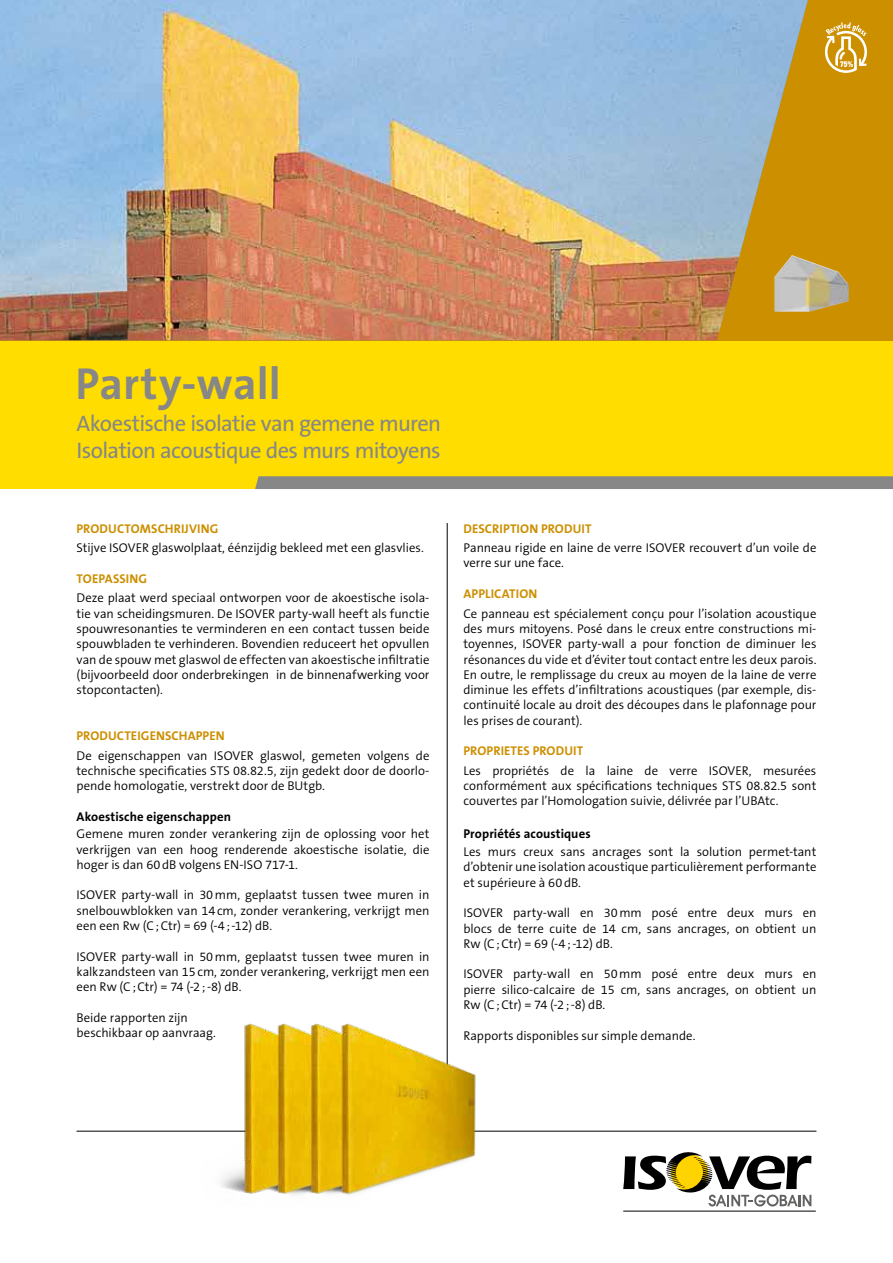
<style>
.page{position:relative;width:893px;height:1263px;background:#fff}
.page>*{position:absolute;margin:0;border:0;box-sizing:border-box;transform-origin:0 0}
.t1{font:700 45px "The Sans B7";letter-spacing:.005em;color:#868786}
.t2{font:22.5px/27px "The Sans B5 Plain";letter-spacing:-.03em;color:#868786}
.t3{font:300 12.75px/15.3px "The Sans B4";color:#000;text-align:justify}
.t4{font:700 12.75px "The Sans B7";letter-spacing:.005em;color:#cc8f00}
.t5{font:700 12.75px "The Sans B7";letter-spacing:.005em;color:#000}
</style>
<div class="page">
<div style="left:0;top:340px;width:893px;height:149px;background:#fd0"></div>
<div style="left:0;top:0;width:893px;height:340px;background:#cc8f00"></div>
<svg style="left:255px;top:476px;width:638px;height:13px;background:#888982"></svg>
<img style="left:0;top:0;width:808px;height:340px">
<hr style="left:447px;top:523px;width:1px;height:587px;background:#000">
<hr style="left:77px;top:1131px;width:739px;height:1px;background:#000">
<img style="left:774px;top:255px;width:75px;height:57px">
<hr style="left:623px;top:1210px;width:193px;height:2px;background:#626261">
<svg style="left:623px;top:1152px;width:188px;height:54px"></svg>
<svg style="left:825px;top:22px;width:42px;height:51px"></svg>
<img style="left:202px;top:1012px;width:288px;height:183px">
<h1 class="t1" style="left:75px;top:360px;width:207px">Party-wall</h1>
<h2 class="t2" style="left:77px;top:411px;width:366px">Akoestische isolatie van gemene muren<br>Isolation acoustique des murs mitoyens</h2>
<p class="t4" style="left:77px;top:522px;width:143px">PRODUCTOMSCHRIJVING</p>
<p class="t3" style="left:77px;top:541px;width:349px">Stijve ISOVER glaswolplaat, éénzijdig bekleed met een glasvlies.</p>
<p class="t4" style="left:77px;top:572px;width:72px">TOEPASSING</p>
<p class="t3" style="left:77px;top:591px;width:354px">Deze plaat werd speciaal ontworpen voor de akoestische isola&shy;tie van scheidingsmuren. De ISOVER party-wall heeft als functie spouwresonanties te verminderen en een contact tussen beide spouwbladen te verhinderen. Bovendien reduceert het opvullen van de spouw met glaswol de effecten van akoestische infiltratie (bijvoorbeeld door onderbrekingen in de binnenafwerking voor stopcontacten).</p>
<p class="t4" style="left:77px;top:729px;width:150px">PRODUCTEIGENSCHAPPEN</p>
<p class="t3" style="left:77px;top:748px;width:354px">De eigenschappen van ISOVER glaswol, gemeten volgens de technische specificaties STS 08.82.5, zijn gedekt door de doorlo&shy;pende homologatie, verstrekt door de BUtgb.</p>
<p class="t5" style="left:77px;top:810px;width:156px">Akoestische eigenschappen</p>
<p class="t3" style="left:77px;top:827px;width:354px">Gemene muren zonder verankering zijn de oplossing voor het verkrijgen van een hoog renderende akoestische isolatie, die hoger is dan 60dB volgens EN-ISO 717-1.</p>
<p class="t3" style="left:77px;top:888px;width:354px">ISOVER party-wall in 30mm, geplaatst tussen twee muren in snelbouwblokken van 14cm, zonder verankering, verkrijgt men een een Rw (C;Ctr) = 69 (-4;-12) dB.</p>
<p class="t3" style="left:77px;top:949px;width:354px">ISOVER party-wall in 50mm, geplaatst tussen twee muren in kalkzandsteen van 15cm, zonder verankering, verkrijgt men een een Rw (C;Ctr) = 74 (-2;-8) dB.</p>
<p class="t3" style="left:77px;top:1010px;width:141px">Beide rapporten zijn beschikbaar op aanvraag.</p>
<p class="t4" style="left:463px;top:522px;width:129px">DESCRIPTION PRODUIT</p>
<p class="t3" style="left:463px;top:541px;width:354px">Panneau rigide en laine de verre ISOVER recouvert d’un voile de verre sur une face.</p>
<p class="t4" style="left:463px;top:587px;width:75px">APPLICATION</p>
<p class="t3" style="left:463px;top:606px;width:354px">Ce panneau est spécialement conçu pour l’isolation acoustique des murs mitoyens. Posé dans le creux entre constructions mi&shy;toyennes, ISOVER party-wall a pour fonction de diminuer les résonances du vide et d’éviter tout contact entre les deux parois.<br>En outre, le remplissage du creux au moyen de la laine de verre diminue les effets d’infiltrations acoustiques (par exemple, dis&shy;continuité locale au droit des découpes dans le plafonnage pour les prises de courant).</p>
<p class="t4" style="left:463px;top:744px;width:121px">PROPRIETES PRODUIT</p>
<p class="t3" style="left:463px;top:763px;width:354px">Les propriétés de la laine de verre ISOVER, mesurées conformément aux spécifications techniques STS 08.82.5 sont couvertes par l’Homologation suivie, délivrée par l’UBAtc.</p>
<p class="t5" style="left:463px;top:827px;width:129px">Propriétés acoustiques</p>
<p class="t3" style="left:463px;top:844px;width:354px">Les murs creux sans ancrages sont la solution permet-tant d’obtenir une isolation acoustique particulièrement performante et supérieure à 60dB.</p>
<p class="t3" style="left:463px;top:906px;width:354px">ISOVER party-wall en 30mm posé entre deux murs en blocs de terre cuite de 14 cm, sans ancrages, on obtient un Rw (C;Ctr) = 69 (-4;-12) dB.</p>
<p class="t3" style="left:463px;top:967px;width:354px">ISOVER party-wall en 50mm posé entre deux murs en pierre silico-calcaire de 15 cm, sans ancrages, on obtient un Rw (C;Ctr) = 74 (-2;-8) dB.</p>
<p class="t3" style="left:463px;top:1028px;width:233px">Rapports disponibles sur simple demande.</p>
</div>
